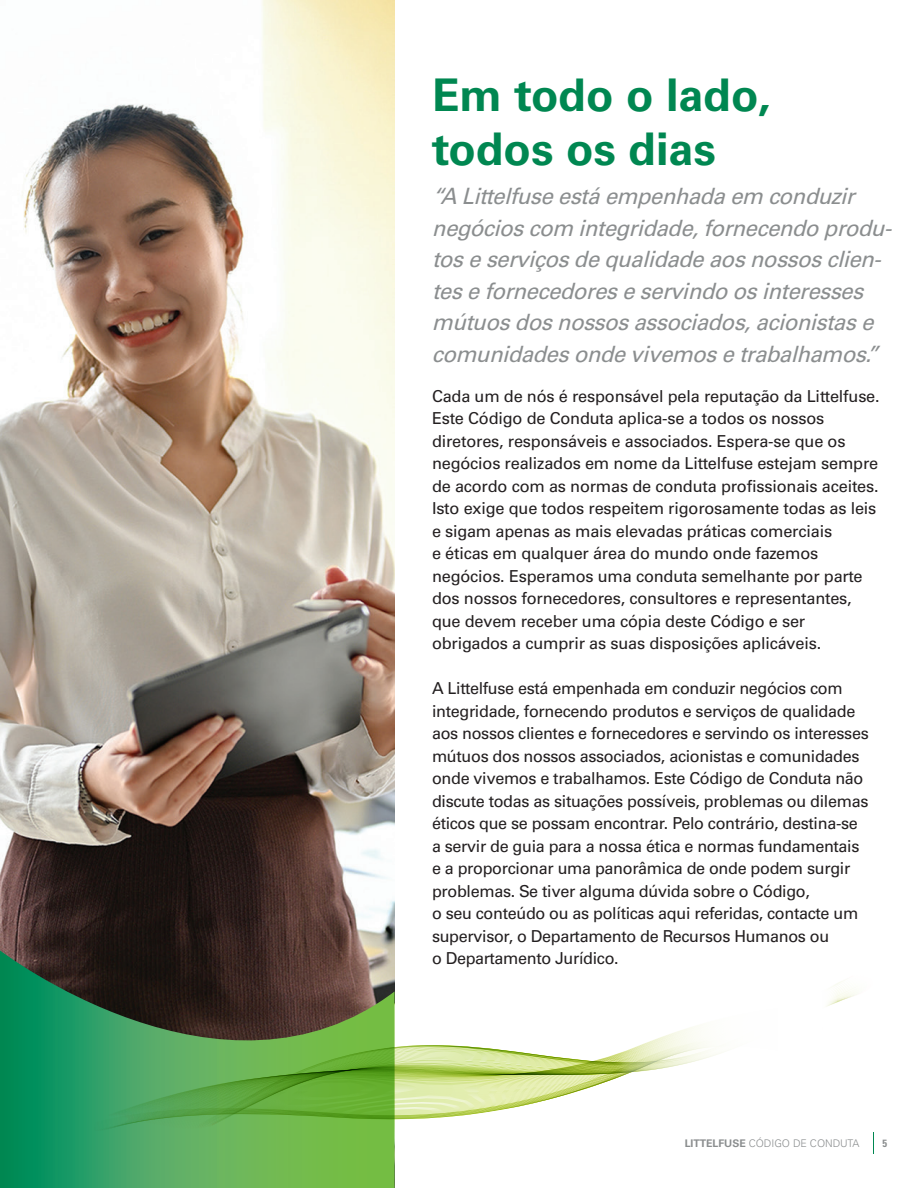
<style>
.page{position:relative;width:918px;height:1188px;background:#fff}
.page>*{position:absolute;margin:0;border:0;box-sizing:border-box;transform-origin:0 0}
.t1{font:700 45px/54px "Univers LT Std";color:#008751}
.t2{font:italic 22.5px/31.5px "Univers LT Std";color:#8b8e8f}
.t3{font:16.5px/22.5px "Univers LT Std";letter-spacing:-.02em;color:#231f20}
.t4{font:300 10.5px "Univers LT Std";color:#8b8e8f}
.t5{font:700 condensed 10.5px "Univers LT Std";color:#8b8e8f}
.s1{font-weight:700}
</style>
<div class="page">
<img style="left:0;top:0;width:395px;height:950px">
<svg style="left:0;top:950px;width:395px;height:238px;background:#3d7346"></svg>
<svg style="left:66px;top:1036px;width:547px;height:96px"></svg>
<svg style="left:873px;top:1133px;width:1px;height:21px"></svg>
<h1 class="t1" style="left:432px;top:68px;width:340px">Em todo o lado, todos os dias</h1>
<p class="t2" style="left:432px;top:181px;width:467px">“A Littelfuseestáempenhadaem conduzir negócioscom integridade,fornecendoprodu&shy;toseserviçosdequalidadeaosnossosclien&shy;tesefornecedoreseservindoosinteresses mútuosdosnossosassociados,acionistase comunidadesondevivemosetrabalhamos.”</p>
<p class="t3" style="left:432px;top:385px;width:449px">Cada um de nós é responsável pela reputação da Littelfuse.<br>Este Código de Conduta aplica-se a todos os nossos diretores, responsáveis e associados. Espera-se que os negócios realizados em nome da Littelfuse estejam sempre de acordo com as normas de conduta profissionais aceites.<br>Isto exige que todos respeitem rigorosamente todas as leis e sigam apenas as mais elevadas práticas comerciais<br>e éticas em qualquer área do mundo onde fazemos negócios. Esperamos uma conduta semelhante por parte dos nossos fornecedores, consultores e representantes, que devem receber uma cópia deste Código e ser obrigados a cumprir as suas disposições aplicáveis.</p>
<p class="t3" style="left:432px;top:677px;width:438px">A Littelfuse está empenhada em conduzir negócios com integridade, fornecendo produtos e serviços de qualidade aos nossos clientes e fornecedores e servindo os interesses mútuos dos nossos associados, acionistas e comunidades onde vivemos e trabalhamos. Este Código de Conduta não discute todas as situações possíveis, problemas ou dilemas éticos que se possam encontrar. Pelo contrário, destina-se a servir de guia para a nossa ética e normas fundamentais e a proporcionar uma panorâmica de onde podem surgir problemas. Se tiver alguma dúvida sobre o Código,<br>o seu conteúdo ou as políticas aqui referidas, contacte um supervisor, o Departamento de Recursos Humanos ou<br>o Departamento Jurídico.</p>
<p class="t4" style="left:685px;top:1137px;width:176px"><span class="s1">LITTELFUSE</span> CÓDIGO DE CONDUTA</p>
<p class="t5" style="left:882px;top:1137px;width:6px">5</p>
</div>
